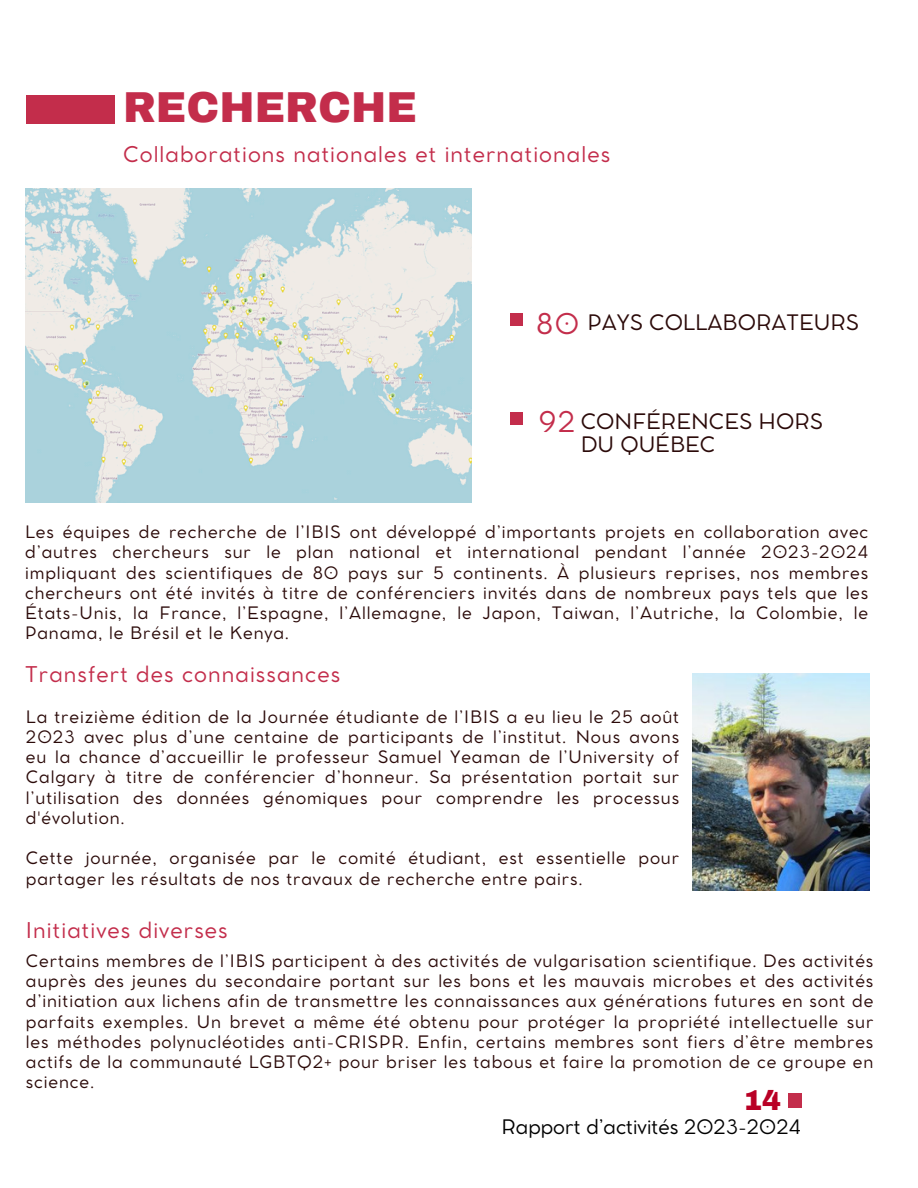
<style>
.page{position:relative;width:918px;height:1188px;background:#fff}
.page>*{position:absolute;margin:0;border:0;box-sizing:border-box;transform-origin:0 0}
.t1{font:900 42.3px "Archivo";color:#c32d4b}
.t2{font:28.2px "Cocomat Pro";color:#c32d4b}
.t3{font:900 28.2px "Archivo";color:#b90025}
.t4{font:21.45px "Cocomat Pro";letter-spacing:.05em;color:#c32d4b}
.t5{font:21px/22.5px "Cocomat Pro";color:#2b0a09}
.t6{font:19.8px "Cocomat Pro";color:#000}
.t7{font:16.95px/20.2px "Cocomat Pro";letter-spacing:.05em;color:#2b0a09;text-align:justify}
</style>
<div class="page">
<div style="left:26px;top:95px;width:88px;height:29px;background:#c32d4b"></div>
<div style="left:788px;top:1094px;width:14px;height:14px;background:#c32d4b"></div>
<img style="left:26px;top:189px;width:445px;height:314px">
<div style="left:510px;top:412px;width:13px;height:13px;background:#c32d4b"></div>
<div style="left:510px;top:313px;width:13px;height:13px;background:#c32d4b"></div>
<img style="left:693px;top:673px;width:176px;height:217px">
<p class="t1" style="left:123px;top:85px;width:295px">RECHERCHE</p>
<p class="t4" style="left:123px;top:146px;width:489px">Collaborations nationales et internationales</p>
<p class="t2" style="left:536px;top:313px;width:45px">80</p>
<p class="t5" style="left:588px;top:313px;width:273px">PAYS COLLABORATEURS</p>
<p class="t2" style="left:539px;top:411px;width:38px">92</p>
<h3 class="t5" style="left:581px;top:412px;width:244px">CONFÉRENCES HORS<br>DU QUÉBEC</h3>
<p class="t7" style="left:25px;top:523px;width:845px">Les équipes de recherche de l’IBIS ont développé d’importants projets en collaboration avec d’autres chercheurs sur le plan national et international pendant l’année 2023-2024 impliquant des scientifiques de 80 pays sur 5 continents. À plusieurs reprises, nos membres chercheurs ont été invités à titre de conférenciers invités dans de nombreux pays tels que les États-Unis, la France, l’Espagne, l’Allemagne, le Japon, Taiwan, l’Autriche, la Colombie, le Panama, le Brésil et le Kenya.</p>
<p class="t4" style="left:25px;top:666px;width:317px">Transfert des connaissances</p>
<p class="t7" style="left:26px;top:708px;width:655px">La treizième édition de la Journée étudiante de l’IBIS a eu lieu le 25 août 2023 avec plus d’une centaine de participants de l’institut. Nous avons eu la chance d’accueillir le professeur Samuel Yeaman de l’University of Calgary à titre de conférencier d’honneur. Sa présentation portait sur l’utilisation des données génomiques pour comprendre les processus d'évolution.</p>
<p class="t7" style="left:26px;top:850px;width:655px">Cette journée, organisée par le comité étudiant, est essentielle pour partager les résultats de nos travaux de recherche entre pairs.</p>
<p class="t4" style="left:26px;top:923px;width:203px">Initiatives diverses</p>
<p class="t7" style="left:26px;top:952px;width:849px">Certains membres de l’IBIS participent à des activités de vulgarisation scientifique. Des activités auprès des jeunes du secondaire portant sur les bons et les mauvais microbes et des activités d’initiation aux lichens afin de transmettre les connaissances aux générations futures en sont de parfaits exemples. Un brevet a même été obtenu pour protéger la propriété intellectuelle sur les méthodes polynucléotides anti-CRISPR. Enfin, certains membres sont fiers d’être membres actifs de la communauté LGBTQ2+ pour briser les tabous et faire la promotion de ce groupe en science.</p>
<p class="t3" style="left:743px;top:1085px;width:39px">14</p>
<h3 class="t6" style="left:501px;top:1119px;width:301px">Rapport d’activités 2023-2024</h3>
</div>
